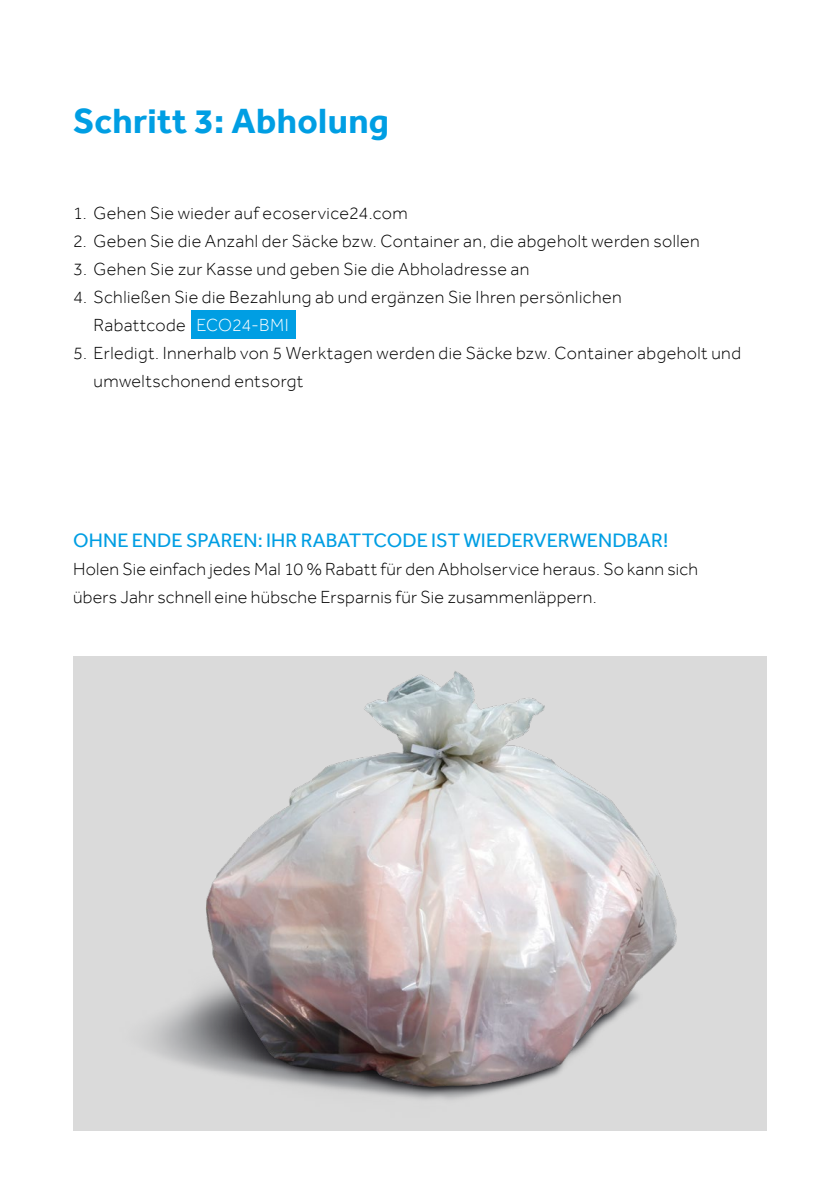
<style>
.page{position:relative;width:840px;height:1191px;background:#fff}
.page>*{position:absolute;margin:0;border:0;box-sizing:border-box;transform-origin:0 0}
.t1{font:700 36px "Effra";letter-spacing:.01em;color:#009ee3}
.t2{font:20px "Effra";color:#009ee3}
.t3{font:300 18px/28px "Effra";letter-spacing:.02em;color:#000}
.s1{color:#fff}
</style>
<div class="page">
<div style="left:73px;top:657px;width:693px;height:474px;background:#dadada"></div>
<img style="left:115px;top:656px;width:618px;height:444px">
<div style="left:191px;top:311px;width:104px;height:28px;background:#009ee3"></div>
<h1 class="t1" style="left:73px;top:100px;width:317px">Schritt 3: Abholung</h1>
<p class="t3" style="left:73px;top:199px;width:336px">1. Gehen Sie wieder auf ecoservice24.com</p>
<p class="t3" style="left:73px;top:227px;width:628px">2. Geben Sie die Anzahl der Säcke bzw. Container an, die abgeholt werden sollen</p>
<p class="t3" style="left:73px;top:255px;width:457px">3. Gehen Sie zur Kasse und geben Sie die Abholadresse an</p>
<p class="t3" style="left:93px;top:283px;width:529px;text-indent:-20px">4. Schließen Sie die Bezahlung ab und ergänzen Sie Ihren persönlichen<br>Rabattcode <span class="s1">ECO24-BMI</span></p>
<p class="t3" style="left:93px;top:339px;width:648px;text-indent:-20px">5. Erledigt. Innerhalb von 5 Werktagen werden die Säcke bzw. Container abgeholt und umweltschonend entsorgt</p>
<p class="t2" style="left:73px;top:528px;width:596px">OHNE ENDE SPAREN: IHR RABATTCODE IST WIEDERVERWENDBAR!</p>
<p class="t3" style="left:73px;top:555px;width:626px">Holen Sie einfach jedes Mal 10 % Rabatt für den Abholservice heraus. So kann sich übers Jahr schnell eine hübsche Ersparnis für Sie zusammenläppern.</p>
</div>
